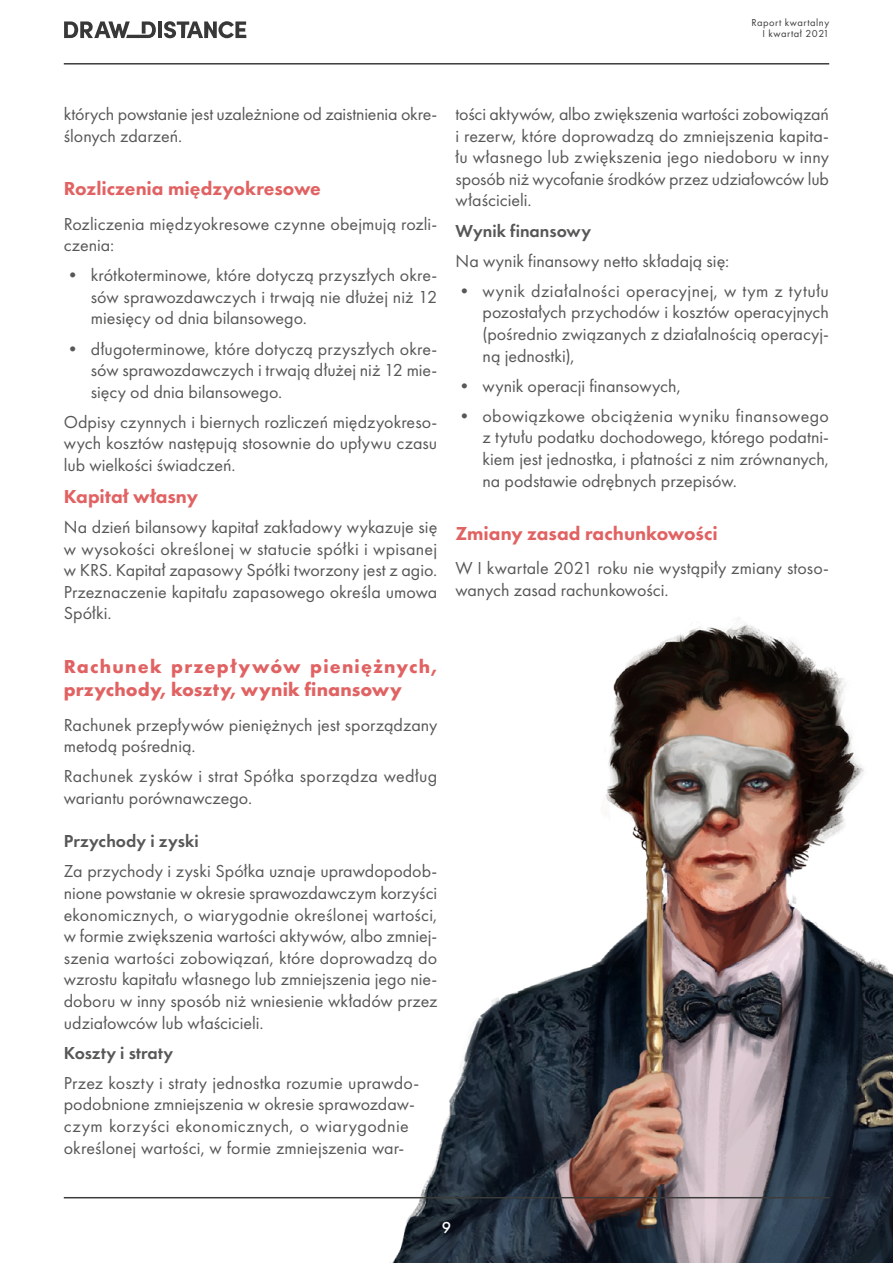
<style>
.page{position:relative;width:893px;height:1263px;background:#fff}
.page>*{position:absolute;margin:0;border:0;box-sizing:border-box;transform-origin:0 0}
.t1{font:800 19.5px "Futura PT";color:#e16262}
.t2{font:700 19.5px/23.4px "Futura PT";letter-spacing:.035em;color:#e16262}
.t3{font:18px/21.6px "Futura PT";color:#575756;text-align:justify}
.t4{font:600 18px "Futura PT";color:#575756}
.t5{font:500 16.5px "Futura PT";color:#fff}
.t6{font:10.5px/10.5px "Futura PT";letter-spacing:.05em;color:#3c3c3b;text-align:right}
</style>
<div class="page">
<hr style="left:64px;top:63px;width:765px;height:2px;background:#3c3c3b">
<hr style="left:158px;top:21px;width:4px;height:17px;background:#383838">
<svg style="left:164px;top:21px;width:82px;height:17px"></svg>
<svg style="left:64px;top:21px;width:92px;height:18px"></svg>
<img style="left:370px;top:618px;width:523px;height:645px">
<hr style="left:64px;top:1197px;width:765px;height:1px;background:#3c3c3b">
<p class="t6" style="left:751px;top:17px;width:79px">Raport kwartalny<br>I kwartał 2021</p>
<p class="t3" style="left:64px;top:103px;width:375px">których powstanie jest uzależnione od zaistnienia okre&shy;ślonych zdarzeń.</p>
<p class="t1" style="left:64px;top:176px;width:259px">Rozliczenia międzyokresowe</p>
<p class="t3" style="left:64px;top:213px;width:375px">Rozliczenia międzyokresowe czynne obejmują rozli&shy;czenia:</p>
<p class="t3" style="left:91px;top:264px;width:348px;text-indent:-27px">• krótkoterminowe, które dotyczą przyszłych okre&shy;sów sprawozdawczych i trwają nie dłużej niż 12 miesięcy od dnia bilansowego.</p>
<p class="t3" style="left:91px;top:338px;width:348px;text-indent:-27px">• długoterminowe, które dotyczą przyszłych okre&shy;sów sprawozdawczych i trwają dłużej niż 12 mie&shy;sięcy od dnia bilansowego.</p>
<p class="t3" style="left:64px;top:411px;width:375px">Odpisy czynnych i biernych rozliczeń międzyokreso&shy;wych kosztów następują stosownie do upływu czasu lub wielkości świadczeń.</p>
<p class="t1" style="left:64px;top:484px;width:136px">Kapitał własny</p>
<p class="t3" style="left:64px;top:516px;width:375px">Na dzień bilansowy kapitał zakładowy wykazuje się w wysokości określonej w statucie spółki i wpisanej w KRS. Kapitał zapasowy Spółki tworzony jest z agio.<br>Przeznaczenie kapitału zapasowego określa umowa Spółki.</p>
<p class="t2" style="left:64px;top:654px;width:375px">Rachunek przepływów pieniężnych, przychody, koszty, wynik finansowy</p>
<p class="t3" style="left:64px;top:714px;width:375px">Rachunek przepływów pieniężnych jest sporządzany metodą pośrednią.</p>
<p class="t3" style="left:64px;top:765px;width:375px">Rachunek zysków i strat Spółka sporządza według wariantu porównawczego.</p>
<p class="t4" style="left:64px;top:830px;width:136px">Przychody i zyski</p>
<p class="t3" style="left:64px;top:860px;width:375px">Za przychody i zyski Spółka uznaje uprawdopodob&shy;nione powstanie w okresie sprawozdawczym korzyści ekonomicznych, o wiarygodnie określonej wartości, w formie zwiększenia wartości aktywów, albo zmniej&shy;szenia wartości zobowiązań, które doprowadzą do wzrostu kapitału własnego lub zmniejszenia jego nie&shy;doboru w inny sposób niż wniesienie wkładów przez udziałowców lub właścicieli.</p>
<p class="t4" style="left:64px;top:1041px;width:111px">Koszty i straty</p>
<p class="t3" style="left:64px;top:1072px;width:357px;text-align:left">Przez koszty i straty jednostka rozumie uprawdo&shy;podobnione zmniejszenia w okresie sprawozdaw&shy;czym korzyści ekonomicznych, o wiarygodnie określonej wartości, w formie zmniejszenia war-</p>
<p class="t3" style="left:455px;top:103px;width:375px">tości aktywów, albo zwiększenia wartości zobowiązań i rezerw, które doprowadzą do zmniejszenia kapita&shy;łu własnego lub zwiększenia jego niedoboru w inny sposób niż wycofanie środków przez udziałowców lub właścicieli.</p>
<p class="t4" style="left:455px;top:219px;width:137px">Wynik finansowy</p>
<p class="t3" style="left:455px;top:250px;width:275px">Na wynik finansowy netto składają się:</p>
<p class="t3" style="left:482px;top:280px;width:348px;text-indent:-27px">• wynik działalności operacyjnej, w tym z tytułu pozostałych przychodów i kosztów operacyjnych (pośrednio związanych z działalnością operacyj&shy;ną jednostki),</p>
<p class="t3" style="left:455px;top:375px;width:227px">• wynik operacji finansowych,</p>
<p class="t3" style="left:482px;top:405px;width:348px;text-indent:-27px">• obowiązkowe obciążenia wyniku finansowego z tytułu podatku dochodowego, którego podatni&shy;kiem jest jednostka, i płatności z nim zrównanych, na podstawie odrębnych przepisów.</p>
<p class="t1" style="left:455px;top:521px;width:264px">Zmiany zasad rachunkowości</p>
<p class="t3" style="left:455px;top:558px;width:375px">W I kwartale 2021 roku nie wystąpiły zmiany stoso&shy;wanych zasad rachunkowości.</p>
<p class="t5" style="left:442px;top:1218px;width:11px">9</p>
</div>
